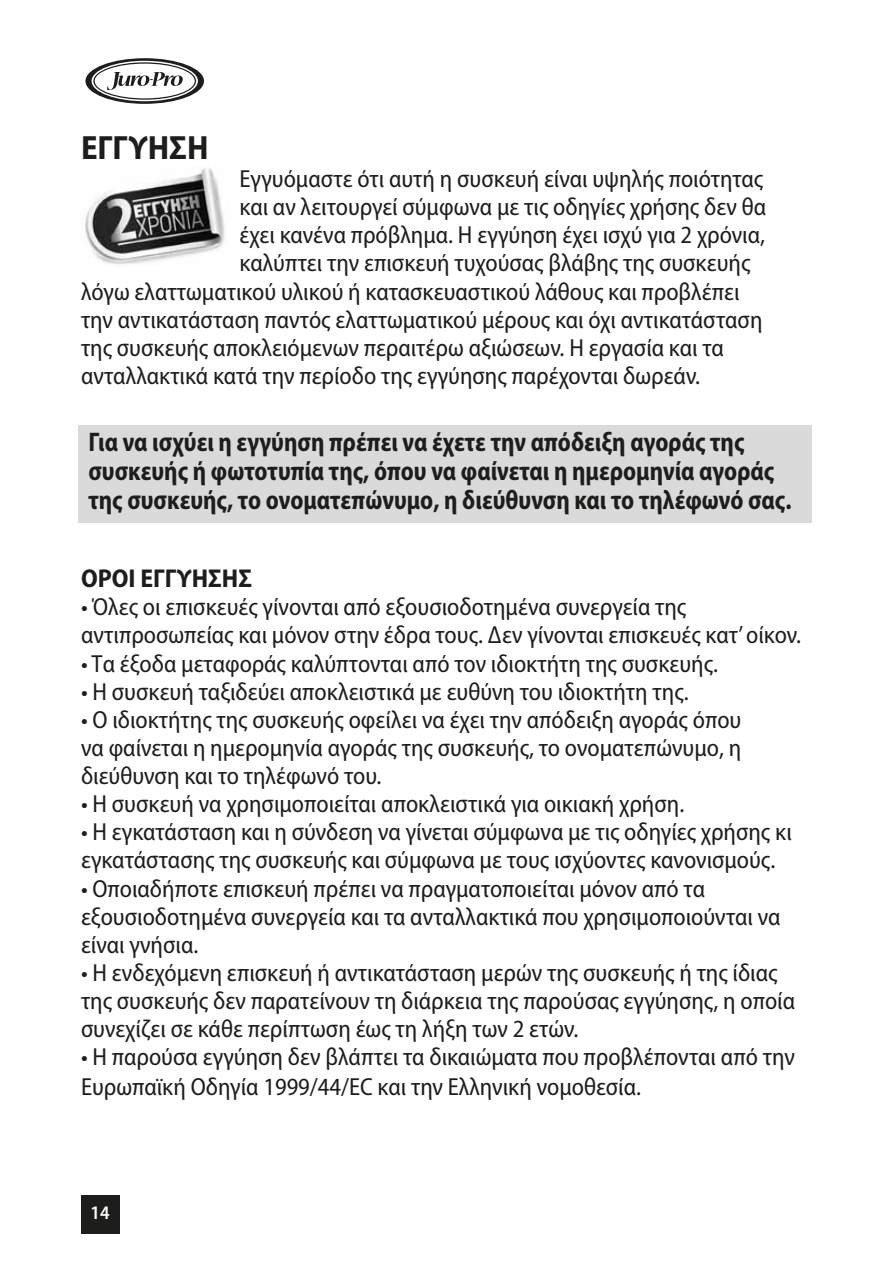
<style>
.page{position:relative;width:893px;height:1276px;background:#fff}
.page>*{position:absolute;margin:0;border:0;box-sizing:border-box;transform-origin:0 0}
.t1{font:700 semi-condensed 33.75px "Myriad Pro";color:#1d1d1b}
.t2{font:700 semi-condensed 27px/29.2px "Myriad Pro";color:#1d1d1b;scale:.91 1}
.t3{font:700 semi-condensed 25.88px "Myriad Pro";color:#1d1d1b}
.t4{font:semi-condensed 24.75px/28.1px "Myriad Pro";color:#1d1d1b}
.t5{font:600 semi-condensed 19.12px "Myriad Pro";color:#fff}
</style>
<div class="page">
<svg style="left:85px;top:58px;width:119px;height:46px"></svg>
<div style="left:81px;top:1195px;width:38px;height:38px;background:#1d1d1b"></div>
<div style="left:79px;top:425px;width:733px;height:98px;background:#dadada"></div>
<img style="left:85px;top:168px;width:140px;height:96px">
<h1 class="t1" style="left:81px;top:126px;width:129px">ΕΓΓΥΗΣΗ</h1>
<p class="t4" style="left:240px;top:164px;width:525px">Εγγυόμαστε ότι αυτή η συσκευή είναι υψηλής ποιότητας</p>
<p class="t4" style="left:240px;top:192px;width:528px">και αν λειτουργεί σύμφωνα με τις οδηγίες χρήσης δεν θα</p>
<p class="t4" style="left:240px;top:221px;width:527px">έχει κανένα πρόβλημα. Η εγγύηση έχει ισχύ για 2 χρόνια,</p>
<p class="t4" style="left:240px;top:249px;width:512px">καλύπτει την επισκευή τυχούσας βλάβης της συσκευής</p>
<p class="t4" style="left:81px;top:277px;width:660px">λόγω ελαττωματικού υλικού ή κατασκευαστικού λάθους και προβλέπει</p>
<p class="t4" style="left:81px;top:305px;width:683px">την αντικατάσταση παντός ελαττωματικού μέρους και όχι αντικατάσταση</p>
<p class="t4" style="left:81px;top:333px;width:644px">της συσκευής αποκλειόμενων περαιτέρω αξιώσεων. Η εργασία και τα</p>
<p class="t4" style="left:81px;top:361px;width:621px">ανταλλακτικά κατά την περίοδο της εγγύησης παρέχονται δωρεάν.</p>
<p class="t2" style="left:88px;top:426px;width:774px">Για να ισχύει η εγγύηση πρέπει να έχετε την απόδειξη αγοράς της συσκευής ή φωτοτυπία της, όπου να φαίνεται η ημερομηνία αγοράς της συσκευής, το ονοματεπώνυμο, η διεύθυνση και το τηλέφωνό σας.</p>
<p class="t3" style="left:81px;top:562px;width:173px">ΟΡΟΙ ΕΓΓΥΗΣΗΣ</p>
<p class="t4" style="left:81px;top:592px;width:721px">• Όλες οι επισκευές γίνονται από εξουσιοδοτημένα συνεργεία της αντιπροσωπείας και μόνον στην έδρα τους. Δεν γίνονται επισκευές κατ’ οίκον.</p>
<p class="t4" style="left:81px;top:649px;width:639px">• Τα έξοδα μεταφοράς καλύπτονται από τον ιδιοκτήτη της συσκευής.</p>
<p class="t4" style="left:81px;top:677px;width:609px">• Η συσκευή ταξιδεύει αποκλειστικά με ευθύνη του ιδιοκτήτη της.</p>
<p class="t4" style="left:81px;top:705px;width:662px;text-align:justify">• Ο ιδιοκτήτης της συσκευής οφείλει να έχει την απόδειξη αγοράς όπου να φαίνεται η ημερομηνία αγοράς της συσκευής, το ονοματεπώνυμο, η διεύθυνση και το τηλέφωνό του.</p>
<p class="t4" style="left:81px;top:789px;width:605px">• Η συσκευή να χρησιμοποιείται αποκλειστικά για οικιακή χρήση.</p>
<p class="t4" style="left:81px;top:817px;width:712px">• Η εγκατάσταση και η σύνδεση να γίνεται σύμφωνα με τις οδηγίες χρήσης κι εγκατάστασης της συσκευής και σύμφωνα με τους ισχύοντες κανονισμούς.</p>
<p class="t4" style="left:81px;top:874px;width:701px">• Οποιαδήποτε επισκευή πρέπει να πραγματοποιείται μόνον από τα εξουσιοδοτημένα συνεργεία και τα ανταλλακτικά που χρησιμοποιούνται να είναι γνήσια.</p>
<p class="t4" style="left:81px;top:958px;width:715px">• Η ενδεχόμενη επισκευή ή αντικατάσταση μερών της συσκευής ή της ίδιας της συσκευής δεν παρατείνουν τη διάρκεια της παρούσας εγγύησης, η οποία συνεχίζει σε κάθε περίπτωση έως τη λήξη των 2 ετών.</p>
<p class="t4" style="left:81px;top:1041px;width:715px;line-height:29.9px">• Η παρούσα εγγύηση δεν βλάπτει τα δικαιώματα που προβλέπονται από την<br>Ευρωπαϊκή Οδηγία 1999/44/EC και την Ελληνική νομοθεσία.</p>
<p class="t5" style="left:91px;top:1200px;width:21px">14</p>
</div>
